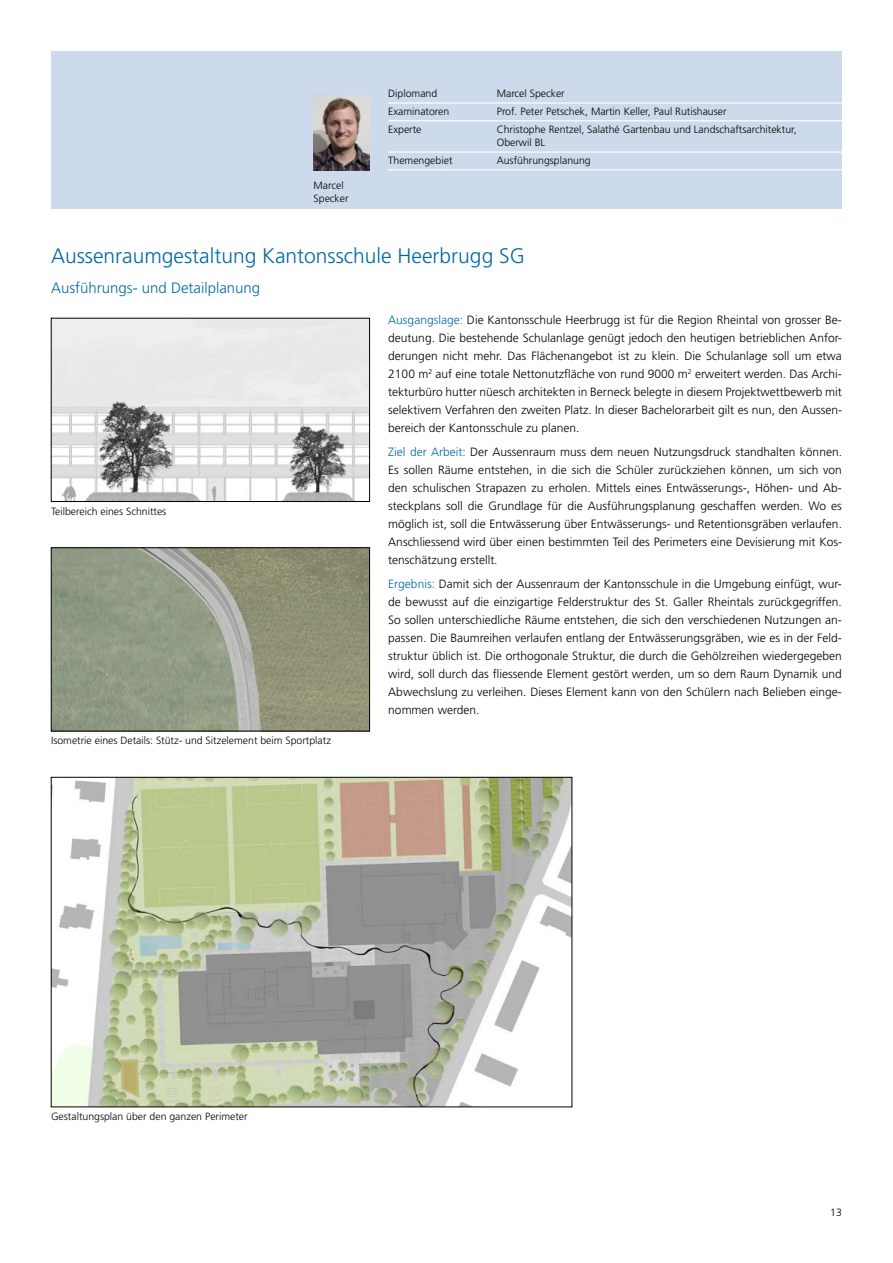
<style>
.page{position:relative;width:893px;height:1263px;background:#fff}
.page>*{position:absolute;margin:0;border:0;box-sizing:border-box;transform-origin:0 0}
.t1{font:300 21px "Frutiger LT Pro";color:#0069a5}
.t2{font:300 15px "Frutiger LT Pro";color:#0069a5}
.t3{font:300 12px/18px "Frutiger LT Pro";color:#000;text-align:justify}
.t4{font:300 10.5px/13.5px "Frutiger LT Pro";color:#000}
.s1{color:#0069a5}
</style>
<div class="page">
<div style="left:51px;top:51px;width:791px;height:157px;background:#cddaeb"></div>
<img style="left:53px;top:320px;width:315px;height:180px">
<div style="left:51px;top:318px;width:319px;height:184px;border:1px solid #000"></div>
<img style="left:53px;top:549px;width:315px;height:180px">
<div style="left:51px;top:547px;width:319px;height:184px;border:1px solid #000"></div>
<img style="left:53px;top:779px;width:517px;height:326px">
<hr style="left:388px;top:102px;width:454px;height:2px;background:#fff">
<hr style="left:388px;top:120px;width:454px;height:1px;background:#fff">
<hr style="left:388px;top:151px;width:454px;height:2px;background:#fff">
<hr style="left:388px;top:169px;width:454px;height:1px;background:#fff">
<img style="left:314px;top:95px;width:56px;height:75px">
<p class="t4" style="left:314px;top:178px;width:36px">Marcel<br>Specker</p>
<p class="t4" style="left:388px;top:87px;width:51px">Diplomand</p>
<p class="t4" style="left:497px;top:87px;width:70px">Marcel Specker</p>
<p class="t4" style="left:388px;top:105px;width:63px">Examinatoren</p>
<p class="t4" style="left:497px;top:105px;width:231px">Prof. Peter Petschek, Martin Keller, Paul Rutishauser</p>
<p class="t4" style="left:388px;top:123px;width:35px">Experte</p>
<p class="t4" style="left:497px;top:123px;width:301px">Christophe Rentzel, Salathé Gartenbau und Landschaftsarchitektur,<br>Oberwil BL</p>
<p class="t4" style="left:388px;top:154px;width:66px">Themengebiet</p>
<p class="t4" style="left:497px;top:154px;width:95px">Ausführungsplanung</p>
<h1 class="t1" style="left:51px;top:243px;width:475px">Aussenraumgestaltung Kantonsschule Heerbrugg SG</h1>
<p class="t2" style="left:51px;top:279px;width:211px">Ausführungs- und Detailplanung</p>
<p class="t4" style="left:51px;top:504px;width:117px">Teilbereich eines Schnittes</p>
<p class="t4" style="left:51px;top:734px;width:281px">Isometrie eines Details: Stütz- und Sitzelement beim Sportplatz</p>
<p class="t3" style="left:388px;top:311px;width:455px"><span class="s1">Ausgangslage:</span> Die Kantonsschule Heerbrugg ist für die Region Rheintal von grosser Be&shy;deutung. Die bestehende Schulanlage genügt jedoch den heutigen betrieblichen Anfor&shy;derungen nicht mehr. Das Flächenangebot ist zu klein. Die Schulanlage soll um etwa 2100 m<sup>2</sup> auf eine totale Nettonutzfläche von rund 9000 m<sup>2</sup> erweitert werden. Das Archi&shy;tekturbüro hutter nüesch architekten in Berneck belegte in diesem Projektwettbewerb mit selektivem Verfahren den zweiten Platz. In dieser Bachelorarbeit gilt es nun, den Aussen&shy;bereich der Kantonsschule zu planen.</p>
<p class="t3" style="left:388px;top:443px;width:455px"><span class="s1">Ziel der Arbeit:</span> Der Aussenraum muss dem neuen Nutzungsdruck standhalten können.<br>Es sollen Räume entstehen, in die sich die Schüler zurückziehen können, um sich von den schulischen Strapazen zu erholen. Mittels eines Entwässerungs-, Höhen- und Ab&shy;steckplans soll die Grundlage für die Ausführungsplanung geschaffen werden. Wo es möglich ist, soll die Entwässerung über Entwässerungs- und Retentionsgräben verlaufen.<br>Anschliessend wird über einen bestimmten Teil des Perimeters eine Devisierung mit Kos&shy;tenschätzung erstellt.</p>
<p class="t3" style="left:388px;top:575px;width:455px"><span class="s1">Ergebnis:</span> Damit sich der Aussenraum der Kantonsschule in die Umgebung einfügt, wur&shy;de bewusst auf die einzigartige Felderstruktur des St. Galler Rheintals zurückgegriffen.<br>So sollen unterschiedliche Räume entstehen, die sich den verschiedenen Nutzungen an&shy;passen. Die Baumreihen verlaufen entlang der Entwässerungsgräben, wie es in der Feld&shy;struktur üblich ist. Die orthogonale Struktur, die durch die Gehölzreihen wiedergegeben wird, soll durch das fliessende Element gestört werden, um so dem Raum Dynamik und Abwechslung zu verleihen. Dieses Element kann von den Schülern nach Belieben einge&shy;nommen werden.</p>
<p class="t4" style="left:51px;top:1110px;width:198px">Gestaltungsplan über den ganzen Perimeter</p>
<p class="t4" style="left:830px;top:1206px;width:13px">13</p>
</div>
